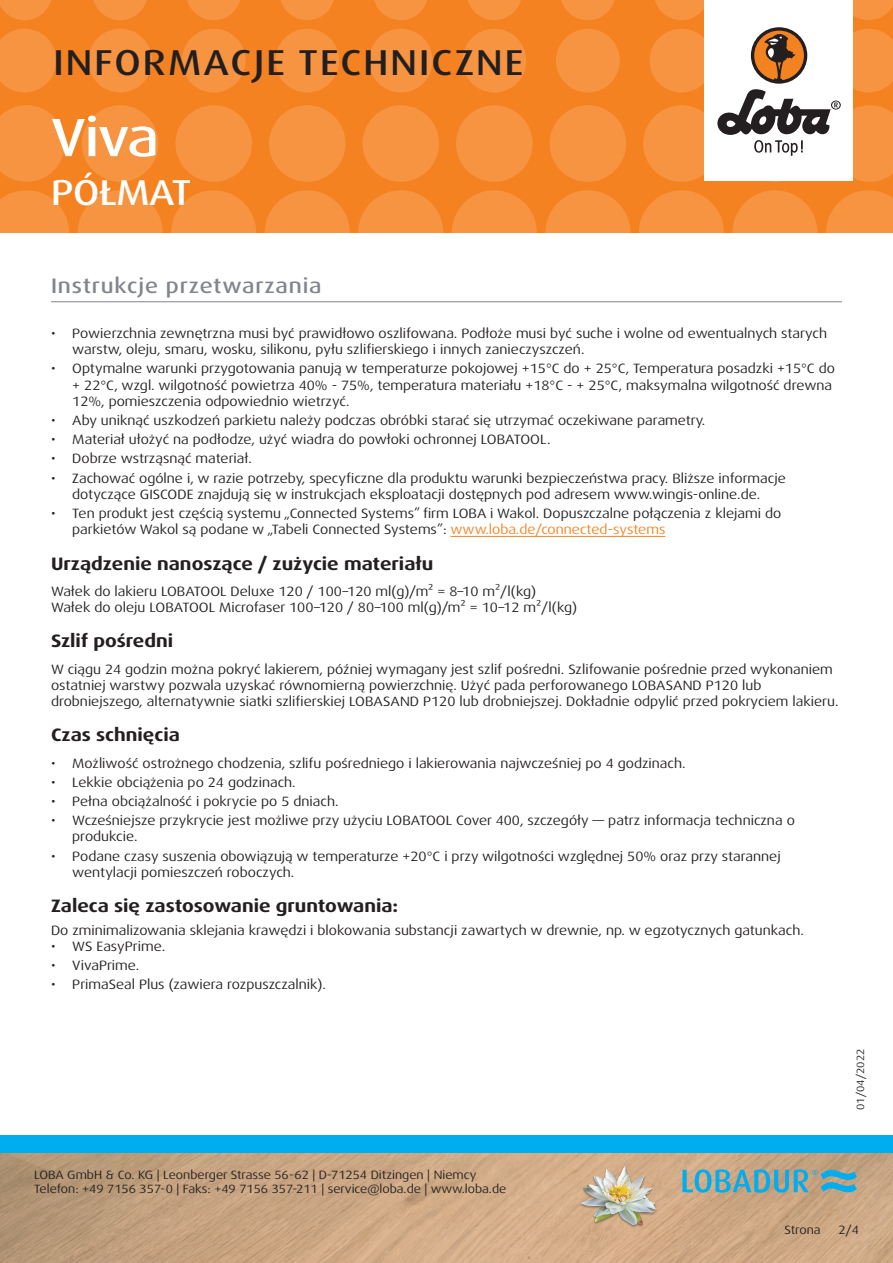
<style>
.page{position:relative;width:893px;height:1263px;background:#fff}
.page>*{position:absolute;margin:0;border:0;box-sizing:border-box;transform-origin:0 0}
.t1{font:500 expanded 54px "Dax Pro";color:#fff}
.t2{font:500 expanded 36px "Dax Pro";letter-spacing:.06em;color:#231f20}
.t3{font:500 expanded 36px "Dax Pro";letter-spacing:-.015em;color:#fff}
.Titel_grau{font:500 expanded 21px "Dax Pro";letter-spacing:.04em;color:#82858b}
.t4{font:700 expanded 18px "Dax Pro";color:#231f20}
.Text{font:expanded 13.5px/16.2px "Dax Pro";color:#231f20}
.t5{font:expanded 12px/14.4px "Dax Pro";color:#231f20}
.t6{font:expanded 10.5px "Dax Pro";color:#231f20}
.s1{color:#f58220}
</style>
<div class="page">
<div style="left:0;top:0;width:893px;height:233px;background:#f58220"></div>
<svg style="left:0;top:190px;width:69px;height:43px"></svg>
<svg style="left:78px;top:190px;width:85px;height:85px;fill:#f69441"></svg>
<svg style="left:171px;top:190px;width:85px;height:85px;fill:#f69441"></svg>
<svg style="left:265px;top:190px;width:85px;height:85px;fill:#f69441"></svg>
<svg style="left:358px;top:190px;width:85px;height:85px;fill:#f69441"></svg>
<svg style="left:545px;top:190px;width:85px;height:85px;fill:#f69441"></svg>
<svg style="left:452px;top:190px;width:85px;height:85px;fill:#f69441"></svg>
<svg style="left:732px;top:190px;width:85px;height:85px;fill:#f69441"></svg>
<svg style="left:639px;top:190px;width:85px;height:85px;fill:#f69441"></svg>
<svg style="left:826px;top:190px;width:67px;height:43px"></svg>
<svg style="left:0;top:105px;width:65px;height:77px"></svg>
<svg style="left:82px;top:105px;width:76px;height:77px"></svg>
<svg style="left:175px;top:105px;width:77px;height:77px"></svg>
<svg style="left:269px;top:105px;width:76px;height:77px"></svg>
<svg style="left:456px;top:105px;width:77px;height:77px"></svg>
<svg style="left:362px;top:105px;width:77px;height:77px"></svg>
<svg style="left:550px;top:105px;width:76px;height:77px"></svg>
<svg style="left:0;top:29px;width:56px;height:63px"></svg>
<svg style="left:182px;top:29px;width:64px;height:63px"></svg>
<svg style="left:88px;top:29px;width:64px;height:63px"></svg>
<svg style="left:275px;top:29px;width:64px;height:63px"></svg>
<svg style="left:462px;top:29px;width:64px;height:63px"></svg>
<svg style="left:369px;top:29px;width:64px;height:63px"></svg>
<svg style="left:556px;top:29px;width:64px;height:63px"></svg>
<svg style="left:0;top:0;width:51px;height:20px"></svg>
<svg style="left:187px;top:0;width:53px;height:20px"></svg>
<svg style="left:468px;top:0;width:53px;height:20px"></svg>
<svg style="left:655px;top:0;width:49px;height:20px"></svg>
<svg style="left:93px;top:0;width:54px;height:20px"></svg>
<svg style="left:374px;top:0;width:54px;height:20px"></svg>
<svg style="left:281px;top:0;width:53px;height:20px"></svg>
<svg style="left:561px;top:0;width:54px;height:20px"></svg>
<svg style="left:853px;top:0;width:40px;height:20px"></svg>
<img style="left:0;top:1152px;width:893px;height:111px">
<div style="left:0;top:1135px;width:893px;height:17px;background:#00aeef"></div>
<div style="left:704px;top:0;width:149px;height:181px;background:#fff"></div>
<svg style="left:643px;top:29px;width:250px;height:153px"></svg>
<img style="left:578px;top:1161px;width:82px;height:81px">
<svg style="left:682px;top:1169px;width:175px;height:24px"></svg>
<hr style="left:450px;top:536px;width:215px;height:1px;background:#f58220">
<hr style="left:51px;top:301px;width:791px;height:1px;background:#82858b">
<h2 class="t2" style="left:53px;top:40px;width:471px">INFORMACJE TECHNICZNE</h2>
<p class="t1" style="left:51px;top:103px;width:109px">Viva</p>
<h2 class="t3" style="left:51px;top:169px;width:142px">PÓŁMAT</h2>
<p class="Titel_grau" style="left:51px;top:272px;width:272px">Instrukcje przetwarzania</p>
<p class="Text" style="left:72px;top:325px;width:756px;text-indent:-21px">• Powierzchnia zewnętrzna musi być prawidłowo oszlifowana. Podłoże musi być suche i wolne od ewentualnych starych warstw, oleju, smaru, wosku, silikonu, pyłu szlifierskiego i innych zanieczyszczeń.</p>
<p class="Text" style="left:72px;top:361px;width:764px;text-indent:-21px">• Optymalne warunki przygotowania panują w temperaturze pokojowej +15°C do + 25°C, Temperatura posadzki +15°C do + 22°C, wzgl. wilgotność powietrza 40% - 75%, temperatura materiału +18°C - + 25°C, maksymalna wilgotność drewna<br>12%, pomieszczenia odpowiednio wietrzyć.</p>
<p class="Text" style="left:51px;top:412px;width:656px">• Aby uniknąć uszkodzeń parkietu należy podczas obróbki starać się utrzymać oczekiwane parametry.</p>
<p class="Text" style="left:51px;top:431px;width:501px">• Materiał ułożyć na podłodze, użyć wiadra do powłoki ochronnej LOBATOOL.</p>
<p class="Text" style="left:51px;top:451px;width:202px">• Dobrze wstrząsnąć materiał.</p>
<p class="Text" style="left:51px;top:470px;width:736px;text-align:center">• Zachować ogólne i, w razie potrzeby, specyficzne dla produktu warunki bezpieczeństwa pracy. Bliższe informacje dotyczące GISCODE znajdują się w instrukcjach eksploatacji dostępnych pod adresem www.wingis-online.de.</p>
<p class="Text" style="left:72px;top:505px;width:711px;text-indent:-21px">• Ten produkt jest częścią systemu „Connected Systems” firm LOBA i Wakol. Dopuszczalne połączenia z klejami do parkietów Wakol są podane w „Tabeli Connected Systems”: <span class="s1">www.loba.de/connected-systems</span></p>
<p class="t4" style="left:51px;top:552px;width:384px">Urządzenie nanoszące / zużycie materiału</p>
<p class="Text" style="left:51px;top:583px;width:528px">Wałek do lakieru LOBATOOL Deluxe 120 / 100–120 ml(g)/m² = 8–10 m²/l(kg)<br>Wałek do oleju LOBATOOL Microfaser 100–120 / 80–100 ml(g)/m² = 10–12 m²/l(kg)</p>
<p class="t4" style="left:51px;top:630px;width:124px">Szlif pośredni</p>
<p class="Text" style="left:51px;top:661px;width:789px">W ciągu 24 godzin można pokryć lakierem, później wymagany jest szlif pośredni. Szlifowanie pośrednie przed wykonaniem ostatniej warstwy pozwala uzyskać równomierną powierzchnię. Użyć pada perforowanego LOBASAND P120 lub drobniejszego, alternatywnie siatki szlifierskiej LOBASAND P120 lub drobniejszej. Dokładnie odpylić przed pokryciem lakieru.</p>
<p class="t4" style="left:51px;top:724px;width:130px">Czas schnięcia</p>
<p class="Text" style="left:51px;top:755px;width:636px">• Możliwość ostrożnego chodzenia, szlifu pośredniego i lakierowania najwcześniej po 4 godzinach.</p>
<p class="Text" style="left:51px;top:774px;width:246px">• Lekkie obciążenia po 24 godzinach.</p>
<p class="Text" style="left:51px;top:793px;width:289px">• Pełna obciążalność i pokrycie po 5 dniach.</p>
<p class="Text" style="left:72px;top:812px;width:724px;text-indent:-21px">• Wcześniejsze przykrycie jest możliwe przy użyciu LOBATOOL Cover 400, szczegóły — patrz informacja techniczna o produkcie.</p>
<p class="Text" style="left:72px;top:848px;width:710px;text-indent:-21px">• Podane czasy suszenia obowiązują w temperaturze +20°C i przy wilgotności względnej 50% oraz przy starannej wentylacji pomieszczeń roboczych.</p>
<p class="t4" style="left:51px;top:894px;width:349px">Zaleca się zastosowanie gruntowania:</p>
<p class="Text" style="left:51px;top:922px;width:754px">Do zminimalizowania sklejania krawędzi i blokowania substancji zawartych w drewnie, np. w egzotycznych gatunkach.</p>
<p class="Text" style="left:51px;top:938px;width:116px">• WS EasyPrime.</p>
<p class="Text" style="left:51px;top:957px;width:90px">• VivaPrime.</p>
<p class="Text" style="left:51px;top:977px;width:276px">• PrimaSeal Plus (zawiera rozpuszczalnik).</p>
<p class="t6" style="left:854px;top:1110px;width:63px;rotate:-90deg">01/04/2022</p>
<p class="t5" style="left:34px;top:1167px;width:474px">LOBA GmbH &amp; Co. KG | Leonberger Strasse 56-62 | D-71254 Ditzingen | Niemcy<br>Telefon: +49 7156 357-0 | Faks: +49 7156 357-211 | service@loba.de | www.loba.de</p>
<p class="t5" style="left:785px;top:1223px;width:38px">Strona</p>
<p class="t5" style="left:838px;top:1223px;width:22px">2/4</p>
</div>
